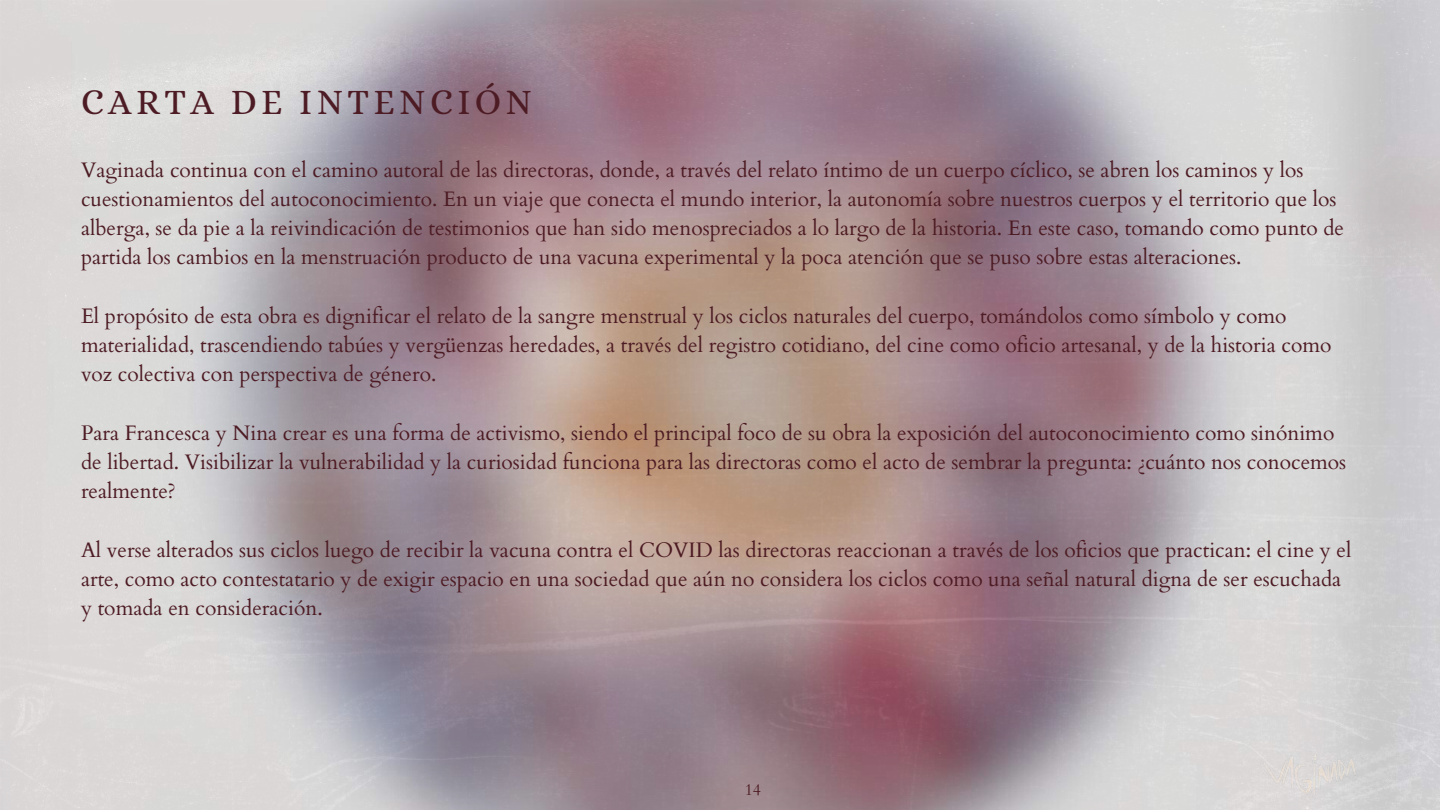
<style>
.page{position:relative;width:1440px;height:810px;background:#fff}
.page>*{position:absolute;margin:0;border:0;box-sizing:border-box;transform-origin:0 0}
.t1{font:36px "Alice";letter-spacing:.12em;color:#4d1b23}
.t2{font:21px/29.2px "Cardo";color:#4d1b23}
.t3{font:16px "Cardo";color:#4d1b23}
</style>
<div class="page">
<img style="left:0;top:0;width:1440px;height:810px">
<img style="left:1261px;top:751px;width:98px;height:48px">
<h1 class="t1" style="left:81px;top:81px;width:453px">CARTA DE INTENCIÓN</h1>
<p class="t2" style="left:81px;top:155px;width:1265px">Vaginada continua con el camino autoral de las directoras, donde, a través del relato íntimo de un cuerpo cíclico, se abren los caminos y los cuestionamientos del autoconocimiento. En un viaje que conecta el mundo interior, la autonomía sobre nuestros cuerpos y el territorio que los alberga, se da pie a la reivindicación de testimonios que han sido menospreciados a lo largo de la historia. En este caso, tomando como punto de partida los cambios en la menstruación producto de una vacuna experimental y la poca atención que se puso sobre estas alteraciones.</p>
<p class="t2" style="left:81px;top:302px;width:1252px">El propósito de esta obra es dignificar el relato de la sangre menstrual y los ciclos naturales del cuerpo, tomándolos como símbolo y como materialidad, trascendiendo tabúes y vergüenzas heredades, a través del registro cotidiano, del cine como oficio artesanal, y de la historia como voz colectiva con perspectiva de género.</p>
<p class="t2" style="left:81px;top:419px;width:1267px">Para Francesca y Nina crear es una forma de activismo, siendo el principal foco de su obra la exposición del autoconocimiento como sinónimo de libertad. Visibilizar la vulnerabilidad y la curiosidad funciona para las directoras como el acto de sembrar la pregunta: ¿cuánto nos conocemos realmente?</p>
<p class="t2" style="left:81px;top:536px;width:1272px">Al verse alterados sus ciclos luego de recibir la vacuna contra el COVID las directoras reaccionan a través de los oficios que practican: el cine y el arte, como acto contestatario y de exigir espacio en una sociedad que aún no considera los ciclos como una señal natural digna de ser escuchada y tomada en consideración.</p>
<p class="t3" style="left:745px;top:780px;width:18px">14</p>
</div>
